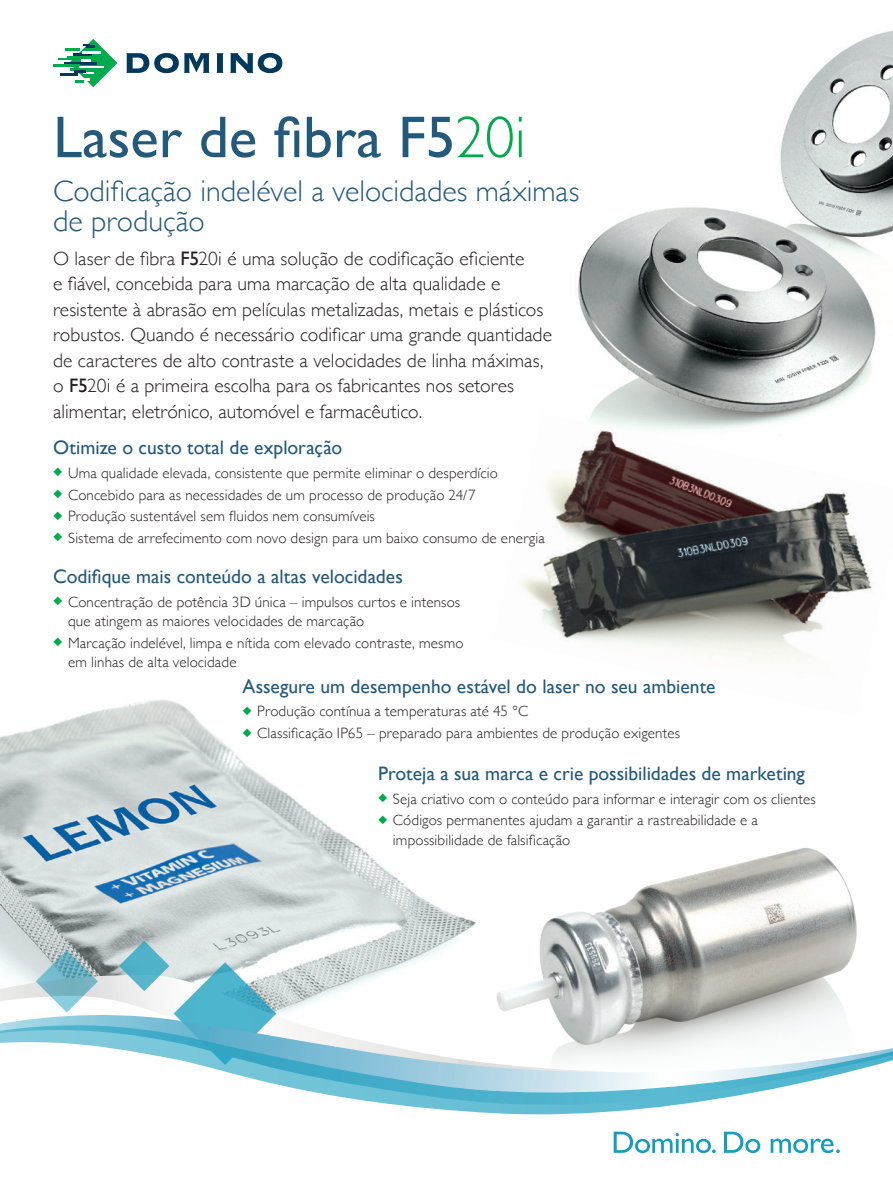
<style>
.page{position:relative;width:893px;height:1191px;background:#fff}
.page>*{position:absolute;margin:0;border:0;box-sizing:border-box;transform-origin:0 0}
.Body{font:59.25px "Gill Sans";color:#23597b}
.Body_new{font:300 30px/30px "Gill Sans";color:#23597b}
.Intro{font:300 19.5px/25.5px "Gill Sans";letter-spacing:.005em;color:#231f20}
.Sub_head{font:19.5px "Gill Sans";color:#23597b}
.Body_new-2{font:300 15px/19.5px "Gill Sans";letter-spacing:.01em;color:#231f20}
.s1{font-weight:300;color:#00ab4d}
.s2{font-weight:400}
.s3{color:#00ab4d}
</style>
<div class="page">
<img style="left:539px;top:848px;width:318px;height:125px">
<img style="left:578px;top:30px;width:315px;height:383px">
<img style="left:520px;top:413px;width:352px;height:248px">
<img style="left:0;top:699px;width:476px;height:274px">
<svg style="left:217px;top:53px;width:6px;height:20px"></svg>
<svg style="left:230px;top:53px;width:52px;height:20px"></svg>
<svg style="left:126px;top:53px;width:83px;height:20px"></svg>
<hr style="left:53px;top:65px;width:27px;height:2px;background:#00ab4d">
<svg style="left:58px;top:39px;width:59px;height:48px"></svg>
<svg style="left:10px;top:973px;width:828px;height:181px"></svg>
<svg style="left:36px;top:950px;width:62px;height:25px;background:#8daeb5"></svg>
<svg style="left:0;top:975px;width:644px;height:23px"></svg>
<svg style="left:0;top:998px;width:843px;height:123px"></svg>
<svg style="left:0;top:1010px;width:893px;height:104px"></svg>
<svg style="left:119px;top:940px;width:157px;height:125px"></svg>
<svg style="left:614px;top:1131px;width:226px;height:22px"></svg>
<p class="Body" style="left:53px;top:102px;width:474px">Laser de fibra F5<span class="s1">20i</span></p>
<p class="Body_new" style="left:53px;top:175px;width:528px">Codificação indelével a velocidades máximas de produção</p>
<p class="Intro" style="left:53px;top:245px;width:500px">O laser de fibra <span class="s2">F5</span>20i é uma solução de codificação eficiente<br>e fiável, concebida para uma marcação de alta qualidade e resistente à abrasão em películas metalizadas, metais e plásticos robustos. Quando é necessário codificar uma grande quantidade de caracteres de alto contraste a velocidades de linha máximas, o <span class="s2">F5</span>20i é a primeira escolha para os fabricantes nos setores alimentar, eletrónico, automóvel e farmacêutico.</p>
<p class="Sub_head" style="left:53px;top:436px;width:291px">Otimize o custo total de exploração</p>
<p class="Body_new-2" style="left:53px;top:462px;width:446px"><span class="s3">◆</span> Uma qualidade elevada, consistente que permite eliminar o desperdício</p>
<p class="Body_new-2" style="left:53px;top:484px;width:424px"><span class="s3">◆</span> Concebido para as necessidades de um processo de produção 24/7</p>
<p class="Body_new-2" style="left:53px;top:506px;width:323px"><span class="s3">◆</span> Produção sustentável sem fluidos nem consumíveis</p>
<p class="Body_new-2" style="left:53px;top:527px;width:493px"><span class="s3">◆</span> Sistema de arrefecimento com novo design para um baixo consumo de energia</p>
<p class="Sub_head" style="left:53px;top:564px;width:351px">Codifique mais conteúdo a altas velocidades</p>
<p class="Body_new-2" style="left:68px;top:591px;width:394px;text-indent:-15px"><span class="s3">◆</span> Concentração de potência 3D única – impulsos curtos e intensos que atingem as maiores velocidades de marcação</p>
<p class="Body_new-2" style="left:68px;top:632px;width:397px;text-indent:-15px"><span class="s3">◆</span> Marcação indelével, limpa e nítida com elevado contraste, mesmo em linhas de alta velocidade</p>
<p class="Sub_head" style="left:242px;top:674px;width:475px">Assegure um desempenho estável do laser no seu ambiente</p>
<p class="Body_new-2" style="left:242px;top:701px;width:287px"><span class="s3">◆</span> Produção contínua a temperaturas até 45 °C</p>
<p class="Body_new-2" style="left:242px;top:722px;width:439px"><span class="s3">◆</span> Classificação IP65 – preparado para ambientes de produção exigentes</p>
<p class="Sub_head" style="left:378px;top:761px;width:428px">Proteja a sua marca e crie possibilidades de marketing</p>
<p class="Body_new-2" style="left:378px;top:788px;width:439px"><span class="s3">◆</span> Seja criativo com o conteúdo para informar e interagir com os clientes</p>
<p class="Body_new-2" style="left:393px;top:810px;width:366px;text-indent:-15px"><span class="s3">◆</span> Códigos permanentes ajudam a garantir a rastreabilidade e a impossibilidade de falsificação</p>
</div>
